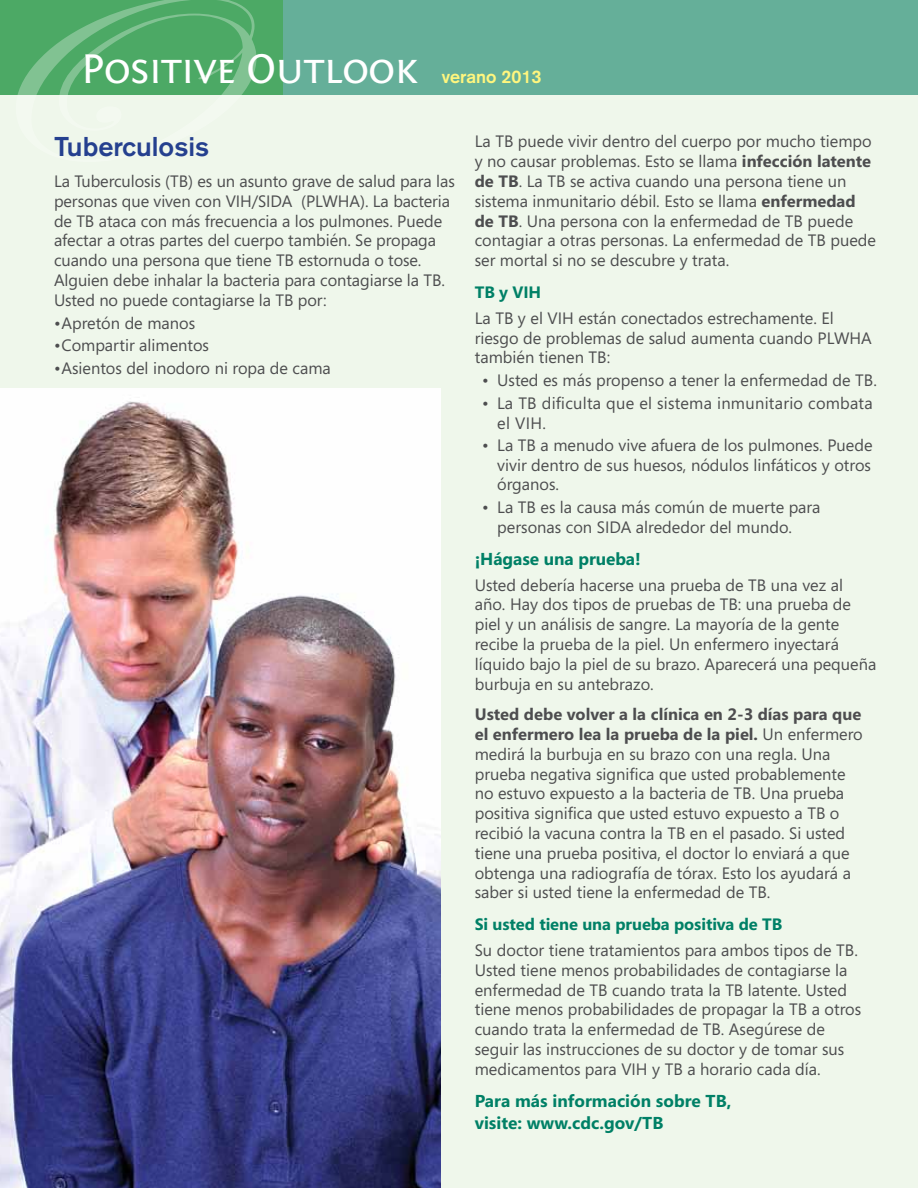
<style>
.page{position:relative;width:918px;height:1188px;background:#fff}
.page>*{position:absolute;margin:0;border:0;box-sizing:border-box;transform-origin:0 0}
.t1{font:43.5px "Fontin Sans Small Caps";letter-spacing:-.02em;color:#fff}
.t2{font:500 27px "Akzidenz Grotesk BE";color:#25408f}
.t3{font:700 18px "Akzidenz Grotesk";color:#fff67e}
.t4{font:700 17.25px/22.8px "Segoe";color:#008066}
.t5{font:16.5px/19.8px "Segoe";color:#4d4d4f}
.t6{font:700 16.5px "Segoe";letter-spacing:-.005em;color:#008066}
.s1{font-weight:700}
</style>
<div class="page">
<div style="left:0;top:90px;width:918px;height:1098px;background:#eff7eb"></div>
<div style="left:0;top:0;width:325px;height:94px;background:#4ca965"></div>
<svg style="left:16px;top:0;width:240px;height:95px"></svg>
<div style="left:284px;top:0;width:634px;height:94px;background:#65af99"></div>
<img style="left:0;top:388px;width:441px;height:800px">
<h1 class="t1" style="left:81px;top:45px;width:339px">Positive Outlook</h1>
<p class="t3" style="left:442px;top:66px;width:101px">verano 2013</p>
<h2 class="t2" style="left:54px;top:130px;width:157px">Tuberculosis</h2>
<p class="t5" style="left:54px;top:171px;width:402px">La Tuberculosis (TB) es un asunto grave de salud para las personas que viven con VIH/SIDA (PLWHA). La bacteria de TB ataca con más frecuencia a los pulmones. Puede afectar a otras partes del cuerpo también. Se propaga cuando una persona que tiene TB estornuda o tose.<br>Alguien debe inhalar la bacteria para contagiarse la TB.<br>Usted no puede contagiarse la TB por:</p>
<p class="t5" style="left:54px;top:312px;width:143px">•Apretón de manos</p>
<p class="t5" style="left:54px;top:335px;width:157px">•Compartir alimentos</p>
<p class="t5" style="left:54px;top:358px;width:278px">•Asientos del inodoro ni ropa de cama</p>
<p class="t5" style="left:475px;top:131px;width:403px">La TB puede vivir dentro del cuerpo por mucho tiempo y no causar problemas. Esto se llama <span class="s1">infección latente de TB</span>. La TB se activa cuando una persona tiene un sistema inmunitario débil. Esto se llama <span class="s1">enfermedad de TB</span>. Una persona con la enfermedad de TB puede contagiar a otras personas. La enfermedad de TB puede ser mortal si no se descubre y trata.</p>
<p class="t6" style="left:475px;top:280px;width:68px">TB y VIH</p>
<p class="t5" style="left:475px;top:308px;width:399px">La TB y el VIH están conectados estrechamente. El riesgo de problemas de salud aumenta cuando PLWHA también tienen TB:</p>
<p class="t5" style="left:482px;top:370px;width:396px">• Usted es más propenso a tener la enfermedad de TB.</p>
<p class="t5" style="left:497px;top:393px;width:377px;text-indent:-15px">• La TB dificulta que el sistema inmunitario combata el VIH.</p>
<p class="t5" style="left:497px;top:435px;width:377px;text-align:justify;text-indent:-15px">• La TB a menudo vive afuera de los pulmones. Puede vivir dentro de sus huesos, nódulos linfáticos y otros órganos.</p>
<p class="t5" style="left:497px;top:497px;width:325px;text-indent:-15px">• La TB es la causa más común de muerte para personas con SIDA alrededor del mundo.</p>
<p class="t4" style="left:475px;top:547px;width:167px">¡Hágase una prueba!</p>
<p class="t5" style="left:475px;top:574px;width:403px">Usted debería hacerse una prueba de TB una vez al año. Hay dos tipos de pruebas de TB: una prueba de piel y un análisis de sangre. La mayoría de la gente recibe la prueba de la piel. Un enfermero inyectará líquido bajo la piel de su brazo. Aparecerá una pequeña burbuja en su antebrazo.</p>
<p class="t5" style="left:475px;top:704px;width:390px"><span class="s1">Usted debe volver a la clínica en 2-3 días para que el enfermero lea la prueba de la piel.</span> Un enfermero medirá la burbuja en su brazo con una regla. Una prueba negativa significa que usted probablemente no estuvo expuesto a la bacteria de TB. Una prueba positiva significa que usted estuvo expuesto a TB o recibió la vacuna contra la TB en el pasado. Si usted tiene una prueba positiva, el doctor lo enviará a que obtenga una radiografía de tórax. Esto los ayudará a saber si usted tiene la enfermedad de TB.</p>
<p class="t6" style="left:475px;top:913px;width:309px">Si usted tiene una prueba positiva de TB</p>
<p class="t5" style="left:475px;top:940px;width:388px">Su doctor tiene tratamientos para ambos tipos de TB.<br>Usted tiene menos probabilidades de contagiarse la enfermedad de TB cuando trata la TB latente. Usted tiene menos probabilidades de propagar la TB a otros cuando trata la enfermedad de TB. Asegúrese de seguir las instrucciones de su doctor y de tomar sus medicamentos para VIH y TB a horario cada día.</p>
<p class="t4" style="left:475px;top:1088px;width:258px">Para más información sobre TB, visite: www.cdc.gov/TB</p>
</div>
